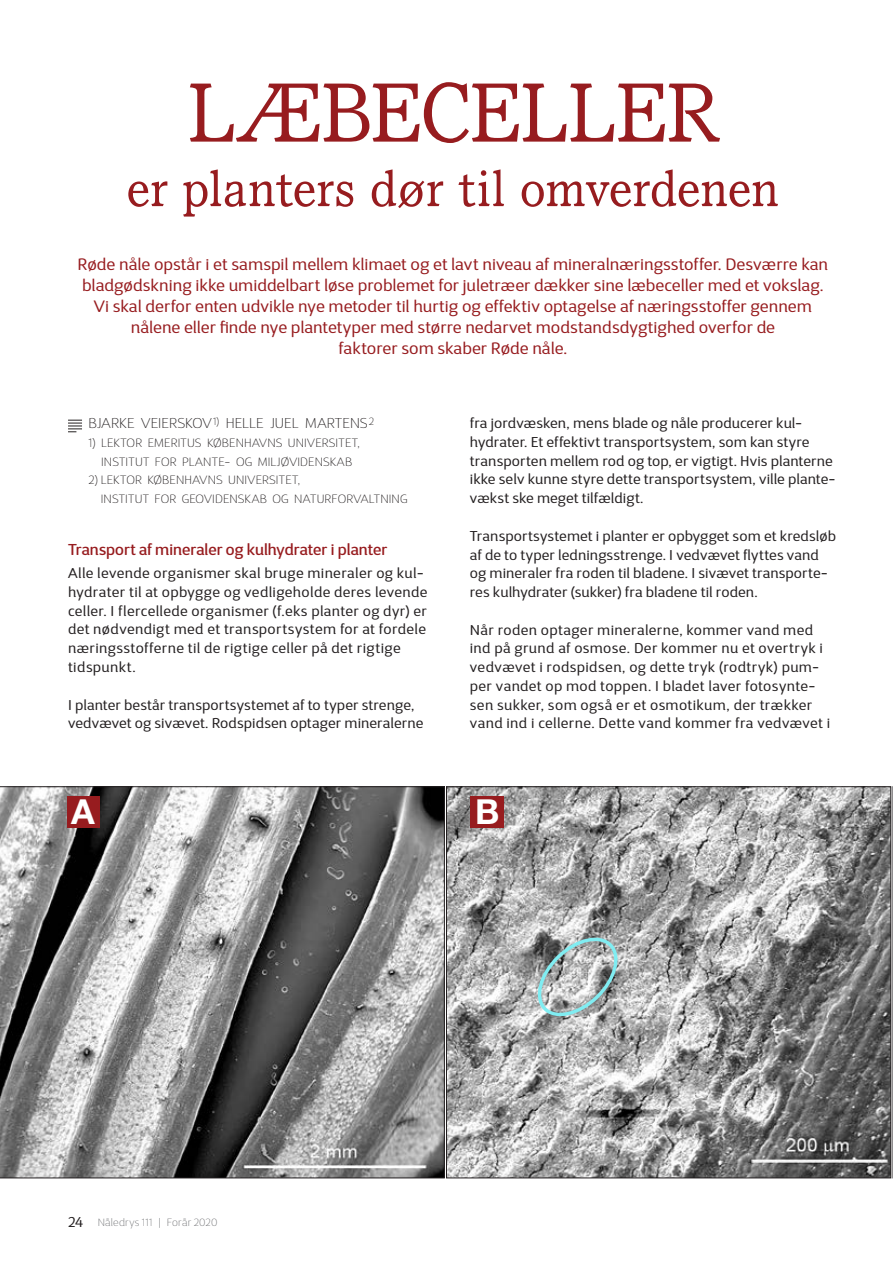
<style>
.page{position:relative;width:893px;height:1263px;background:#fff}
.page>*{position:absolute;margin:0;border:0;box-sizing:border-box;transform-origin:0 0}
.t1{font:87px "Pacella ITC Std";letter-spacing:-.005em;color:#971c1f}
.t2{font:52.5px "Pacella ITC Std";letter-spacing:.005em;color:#971c1f}
.t3{font:700 34.5px "Helvetica Neue LT Std";color:#fff}
.t4{font:16.5px/21px "D Sari";letter-spacing:.005em;color:#971c1f;text-align:center}
.t5{font:500 15.75px "D Sari";color:#971c1f}
.t6{font:14.25px/18.8px "D Sari";letter-spacing:.025em;color:#231f20}
.t7{font:100 14.25px "D Sari";letter-spacing:.005em;color:#231f20}
.t8{font:100 12px/18.8px "D Sari";letter-spacing:.015em;color:#231f20;text-align:center}
.t9{font:100 10.5px "D Sari";letter-spacing:.02em;color:#6c6d70}
.s1{font-weight:400;font-size:14.25px;color:#231f20}
</style>
<div class="page">
<svg style="left:68px;top:420px;width:14px;height:12px"></svg>
<svg style="left:0;top:786px;width:445px;height:392px;background:#8b8b8b"></svg>
<svg style="left:892px;top:786px;width:1px;height:392px"></svg>
<img style="left:448px;top:788px;width:441px;height:388px">
<div style="left:67px;top:796px;width:33px;height:32px;background:#971c1f"></div>
<div style="left:470px;top:796px;width:34px;height:32px;background:#971c1f"></div>
<svg style="left:534px;top:929px;width:87px;height:95px;background:#a2adad"></svg>
<h1 class="t1" style="left:187px;top:59px;width:533px">LÆBECELLER</h1>
<h2 class="t2" style="left:127px;top:156px;width:654px">er planters dør til omverdenen</h2>
<p class="t4" style="left:78px;top:253px;width:752px">Røde nåle opstår i et samspil mellem klimaet og et lavt niveau af mineralnæringsstoffer. Desværre kan bladgødskning ikke umiddelbart løse problemet for juletræer dækker sine læbeceller med et vokslag.<br>Vi skal derfor enten udvikle nye metoder til hurtig og effektiv optagelse af næringsstoffer gennem nålene eller finde nye plantetyper med større nedarvet modstandsdygtighed overfor de<br>faktorer som skaber Røde nåle.</p>
<p class="t7" style="left:88px;top:415px;width:287px">BJARKE VEIERSKOV<sup>1)</sup> HELLE JUEL MARTENS<sup>2</sup></p>
<p class="t8" style="left:88px;top:433px;width:273px">1) LEKTOR EMERITUS KØBENHAVNS UNIVERSITET,<br>INSTITUT FOR PLANTE- OG MILJØVIDENSKAB</p>
<p class="t8" style="left:101px;top:471px;width:308px;text-align:left;text-indent:-12px">2) LEKTOR KØBENHAVNS UNIVERSITET,<br>INSTITUT FOR GEOVIDENSKAB OG NATURFORVALTNING</p>
<p class="t5" style="left:68px;top:540px;width:321px">Transport af mineraler og kulhydrater i planter</p>
<p class="t6" style="left:68px;top:564px;width:361px">Alle levende organismer skal bruge mineraler og kul&shy;hydrater til at opbygge og vedligeholde deres levende celler. I flercellede organismer (f.eks planter og dyr) er det nødvendigt med et transportsystem for at fordele næringsstofferne til de rigtige celler på det rigtige tidspunkt.</p>
<p class="t6" style="left:68px;top:695px;width:357px">I planter består transportsystemet af to typer strenge, vedvævet og sivævet. Rodspidsen optager mineralerne</p>
<p class="t6" style="left:470px;top:414px;width:367px">fra jordvæsken, mens blade og nåle producerer kul&shy;hydrater. Et effektivt transportsystem, som kan styre transporten mellem rod og top, er vigtigt. Hvis planterne ikke selv kunne styre dette transportsystem, ville plante&shy;vækst ske meget tilfældigt.</p>
<p class="t6" style="left:470px;top:526px;width:367px">Transportsystemet i planter er opbygget som et kredsløb af de to typer ledningsstrenge. I vedvævet flyttes vand og mineraler fra roden til bladene. I sivævet transporte&shy;res kulhydrater (sukker) fra bladene til roden.</p>
<p class="t6" style="left:470px;top:620px;width:362px">Når roden optager mineralerne, kommer vand med ind på grund af osmose. Der kommer nu et overtryk i vedvævet i rodspidsen, og dette tryk (rodtryk) pum&shy;per vandet op mod toppen. I bladet laver fotosynte&shy;sen sukker, som også er et osmotikum, der trækker vand ind i cellerne. Dette vand kommer fra vedvævet i</p>
<h3 class="t3" style="left:71px;top:790px;width:25px">A</h3>
<h3 class="t3" style="left:475px;top:790px;width:26px">B</h3>
<p class="t9" style="left:68px;top:1216px;width:151px"><span class="s1">24</span> Nåledrys 111 | Forår 2020</p>
</div>
